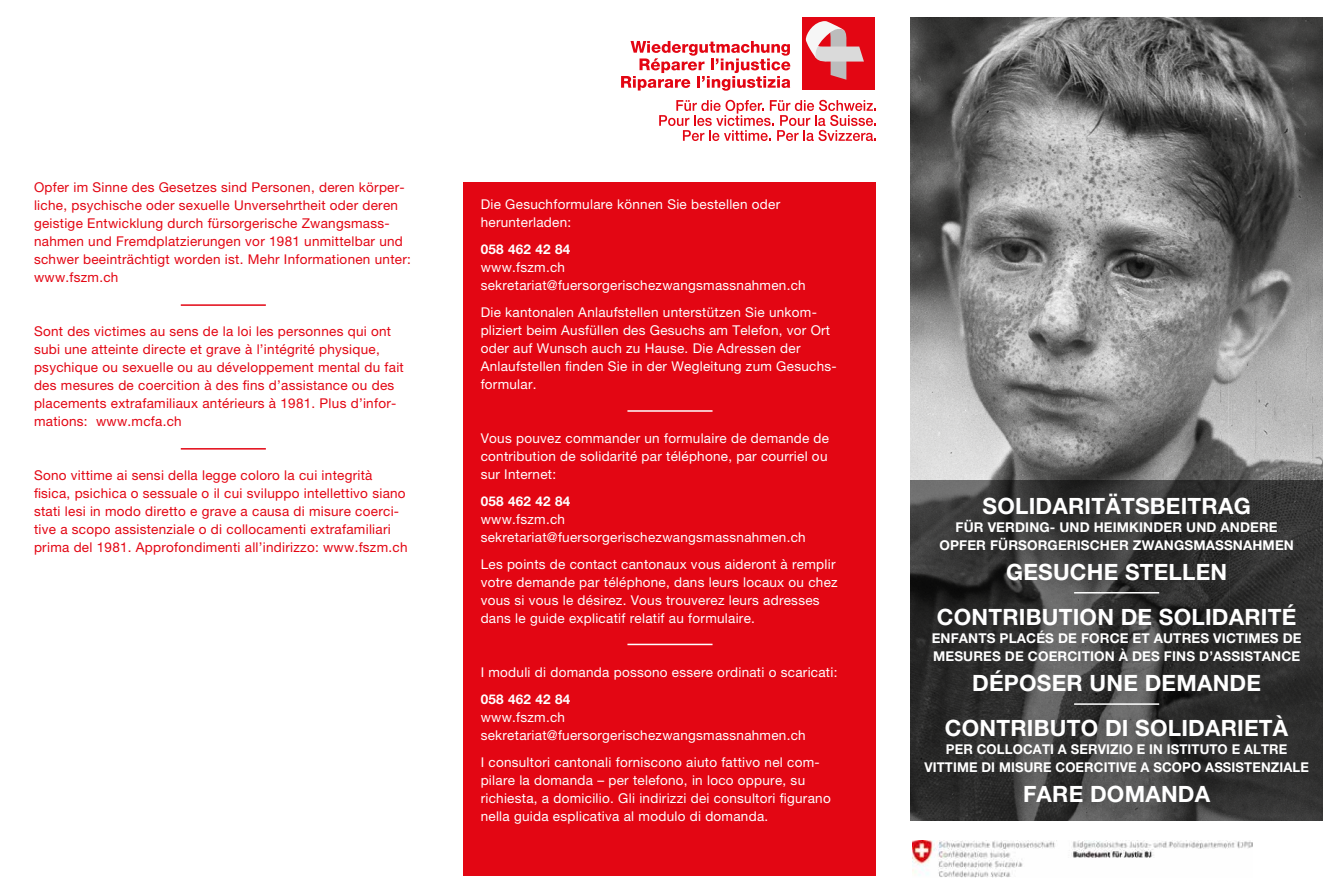
<style>
.page{position:relative;width:1340px;height:893px;background:#fff}
.page>*{position:absolute;margin:0;border:0;box-sizing:border-box;transform-origin:0 0}
.t1{font:700 22.5px/45px "Helvetica Neue LT Pro";letter-spacing:.01em;color:#fff;text-align:center}
.t2{font:13.5px/18px "Helvetica Neue LT Pro";letter-spacing:.02em;color:#fff}
.t3{font:13.5px/18px "Helvetica Neue LT Pro";letter-spacing:.02em;color:#e30613}
.t4{font:700 13.5px/18px "Helvetica Neue LT Pro";letter-spacing:.01em;color:#fff;text-align:center}
</style>
<div class="page">
<img style="left:910px;top:17px;width:412px;height:463px">
<img style="left:912px;top:840px;width:340px;height:37px">
<svg style="left:910px;top:480px;width:412px;height:341px;background:#373736"></svg>
<hr style="left:1074px;top:592px;width:85px;height:1px;background:#fff">
<hr style="left:1074px;top:703px;width:85px;height:2px;background:#fff">
<div style="left:463px;top:183px;width:413px;height:693px;background:#e30613"></div>
<hr style="left:627px;top:410px;width:85px;height:2px;background:#fff">
<hr style="left:627px;top:644px;width:85px;height:1px;background:#fff">
<hr style="left:181px;top:304px;width:85px;height:2px;background:#e30613">
<hr style="left:181px;top:448px;width:85px;height:2px;background:#e30613">
<svg style="left:621px;top:41px;width:169px;height:50px"></svg>
<div style="left:801px;top:17px;width:73px;height:73px;background:#e30613"></div>
<svg style="left:805px;top:21px;width:59px;height:59px"></svg>
<svg style="left:659px;top:100px;width:217px;height:41px"></svg>
<p class="t3" style="left:34px;top:178px;width:378px">Opfer im Sinne des Gesetzes sind Personen, deren körper&shy;liche, psychische oder sexuelle Unversehrtheit oder deren geistige Entwicklung durch fürsorgerische Zwangsmass&shy;nahmen und Fremdplatzierungen vor 1981 unmittelbar und schwer beeinträchtigt worden ist. Mehr Informationen unter: www.fszm.ch</p>
<p class="t3" style="left:34px;top:322px;width:371px">Sont des victimes au sens de la loi les personnes qui ont subi une atteinte directe et grave à l’intégrité physique, psychique ou sexuelle ou au développement mental du fait des mesures de coercition à des fins d’assistance ou des placements extrafamiliaux antérieurs à 1981. Plus d’infor&shy;mations: www.mcfa.ch</p>
<p class="t3" style="left:34px;top:466px;width:375px">Sono vittime ai sensi della legge coloro la cui integrità fisica, psichica o sessuale o il cui sviluppo intellettivo siano stati lesi in modo diretto e grave a causa di misure coerci&shy;tive a scopo assistenziale o di collocamenti extrafamiliari prima del 1981. Approfondimenti all’indirizzo: www.fszm.ch</p>
<p class="t2" style="left:480px;top:195px;width:301px">Die Gesuchformulare können Sie bestellen oder herunterladen:</p>
<p class="t4" style="left:480px;top:240px;width:91px">058 462 42 84</p>
<p class="t2" style="left:480px;top:258px;width:326px">www.fszm.ch sekretariat@fuersorgerischezwangsmassnahmen.ch</p>
<p class="t2" style="left:480px;top:303px;width:357px">Die kantonalen Anlaufstellen unterstützen Sie unkom&shy;pliziert beim Ausfüllen des Gesuchs am Telefon, vor Ort oder auf Wunsch auch zu Hause. Die Adressen der Anlaufstellen finden Sie in der Wegleitung zum Gesuchs&shy;formular.</p>
<p class="t2" style="left:480px;top:429px;width:350px">Vous pouvez commander un formulaire de demande de contribution de solidarité par téléphone, par courriel ou sur Internet:</p>
<p class="t4" style="left:480px;top:491px;width:91px">058 462 42 84</p>
<p class="t2" style="left:480px;top:510px;width:326px">www.fszm.ch sekretariat@fuersorgerischezwangsmassnahmen.ch</p>
<p class="t2" style="left:480px;top:555px;width:358px">Les points de contact cantonaux vous aideront à remplir votre demande par téléphone, dans leurs locaux ou chez vous si vous le désirez. Vous trouverez leurs adresses dans le guide explicatif relatif au formulaire.</p>
<p class="t2" style="left:480px;top:663px;width:358px">I moduli di domanda possono essere ordinati o scaricati:</p>
<p class="t4" style="left:480px;top:689px;width:91px">058 462 42 84</p>
<p class="t2" style="left:480px;top:708px;width:326px">www.fszm.ch sekretariat@fuersorgerischezwangsmassnahmen.ch</p>
<p class="t2" style="left:480px;top:753px;width:351px">I consultori cantonali forniscono aiuto fattivo nel com&shy;pilare la domanda – per telefono, in loco oppure, su richiesta, a domicilio. Gli indirizzi dei consultori figurano nella guida esplicativa al modulo di domanda.</p>
<h1 class="t1" style="left:982px;top:483px;width:270px">SOLIDARITÄTSBEITRAG</h1>
<p class="t4" style="left:939px;top:518px;width:356px">FÜR VERDING- UND HEIMKINDER UND ANDERE<br>OPFER FÜRSORGERISCHER ZWANGSMASSNAHMEN</p>
<h1 class="t1" style="left:936px;top:549px;width:361px">GESUCHE STELLEN<br>CONTRIBUTION DE SOLIDARITÉ</h1>
<p class="t4" style="left:931px;top:629px;width:371px;text-align:left">ENFANTS PLACÉS DE FORCE ET AUTRES VICTIMES DE<br>MESURES DE COERCITION À DES FINS D’ASSISTANCE</p>
<h1 class="t1" style="left:945px;top:660px;width:345px">DÉPOSER UNE DEMANDE<br>CONTRIBUTO DI SOLIDARIETÀ</h1>
<p class="t4" style="left:924px;top:740px;width:386px">PER COLLOCATI A SERVIZIO E IN ISTITUTO E ALTRE<br>VITTIME DI MISURE COERCITIVE A SCOPO ASSISTENZIALE</p>
<h1 class="t1" style="left:1023px;top:771px;width:189px">FARE DOMANDA</h1>
</div>
